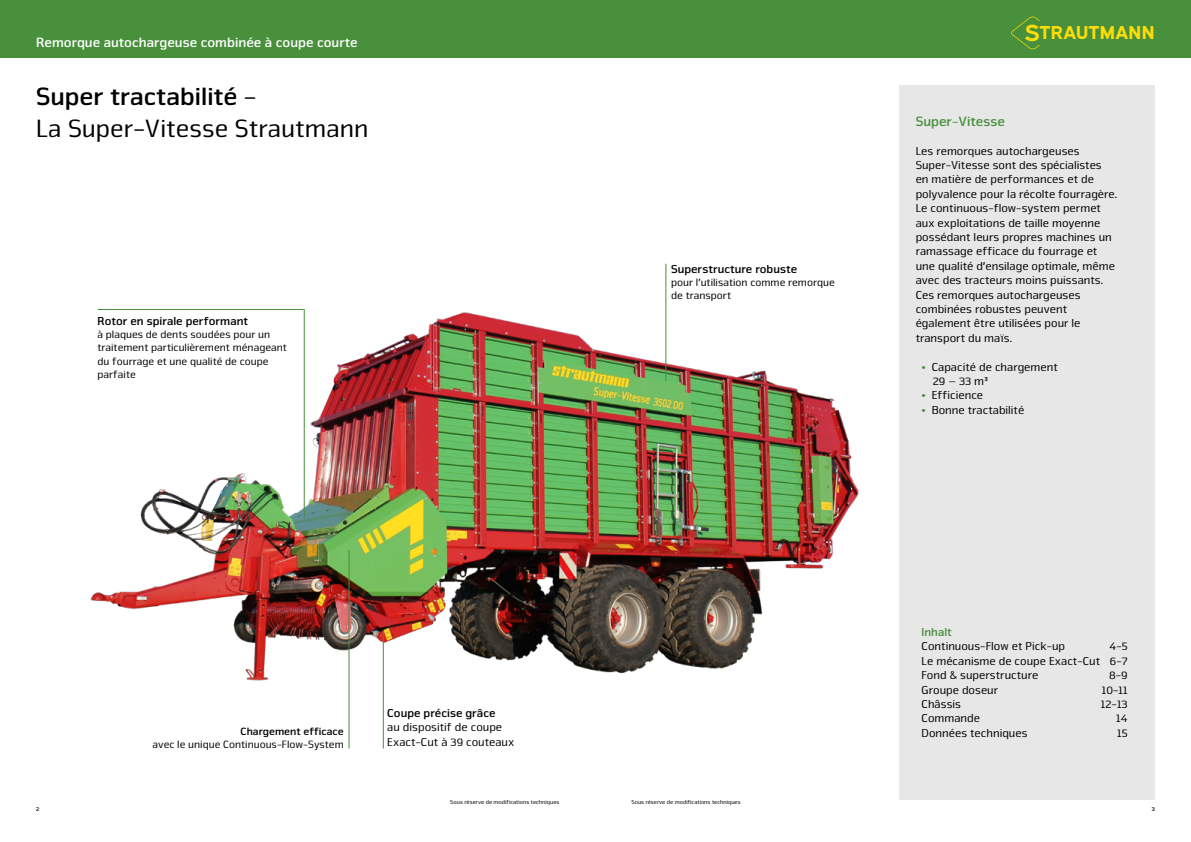
<style>
.page{position:relative;width:1191px;height:842px;background:#fff}
.page>*{position:absolute;margin:0;border:0;box-sizing:border-box;transform-origin:0 0}
.t1{font:26px "Nuri Pro";color:#000}
.t2{font:700 26px "Nuri Pro";color:#000}
.t3{font:700 18.7px "Expressway Rg";color:#ffdd06}
.t4{font:700 14px "Nuri Pro";color:#fff}
.t5{font:700 14px "Nuri Pro";color:#48903c}
.t6{font:12px/14.4px "Nuri Pro";color:#000}
.t7{font:700 12px "Nuri Pro";color:#000}
.t8{font:700 12px "Nuri Pro";color:#48903c}
.t9{font:11px/13.2px "Nuri Pro";color:#000}
.t10{font:700 11px "Nuri Pro";color:#000}
.t11{font:6px "Nuri Pro";color:#000}
.t12{font:700 6px "Nuri Pro";color:#000}
.s1{font-size:23.4px}
.s2{font-weight:700;color:#48903c}
</style>
<div class="page">
<div style="left:0;top:0;width:1191px;height:57px;background:#48903c"></div>
<svg style="left:1011px;top:16px;width:28px;height:33px"></svg>
<div style="left:899px;top:85px;width:256px;height:714px;background:#e7e7e7"></div>
<img style="left:90px;top:263px;width:769px;height:486px">
<hr style="left:98px;top:309px;width:206px;height:1px;background:#48903c">
<hr style="left:304px;top:309px;width:1px;height:208px;background:#48903c">
<hr style="left:348px;top:550px;width:1px;height:198px;background:#48903c">
<hr style="left:383px;top:631px;width:1px;height:117px;background:#48903c">
<hr style="left:665px;top:264px;width:1px;height:117px;background:#48903c">
<p class="t4" style="left:36px;top:34px;width:323px">Remorque autochargeuse combinée à coupe courte</p>
<h2 class="t3" style="left:1024px;top:18px;width:132px"><span class="s1">S</span>TRAUTMANN</h2>
<h1 class="t2" style="left:36px;top:81px;width:222px">Super tractabilité -</h1>
<h1 class="t1" style="left:36px;top:113px;width:334px">La Super-Vitesse Strautmann</h1>
<p class="t5" style="left:915px;top:113px;width:91px">Super-Vitesse</p>
<p class="t6" style="left:915px;top:144px;width:203px">Les remorques autochargeuses Super-Vitesse sont des spécialistes en matière de performances et de polyvalence pour la récolte fourragère.<br>Le continuous-flow-system permet aux exploitations de taille moyenne possédant leurs propres machines un ramassage efficace du fourrage et une qualité d‘ensilage optimale, même avec des tracteurs moins puissants.<br>Ces remorques autochargeuses combinées robustes peuvent également être utilisées pour le transport du maïs.</p>
<p class="t6" style="left:932px;top:360px;width:127px;text-indent:-11px"><span class="s2">•</span> Capacité de chargement<br>29 – 33 m³</p>
<p class="t6" style="left:921px;top:388px;width:63px"><span class="s2">•</span> Efficience</p>
<p class="t6" style="left:921px;top:403px;width:104px"><span class="s2">•</span> Bonne tractabilité</p>
<p class="t7" style="left:671px;top:262px;width:128px">Superstructure robuste</p>
<p class="t9" style="left:671px;top:276px;width:165px">pour l’utilisation comme remorque de transport</p>
<p class="t7" style="left:97px;top:314px;width:152px">Rotor en spirale performant</p>
<p class="t9" style="left:97px;top:328px;width:191px">à plaques de dents soudées pour un traitement particulièrement ménageant du fourrage et une qualité de coupe parfaite</p>
<p class="t10" style="left:241px;top:725px;width:105px">Chargement efficace</p>
<p class="t9" style="left:152px;top:738px;width:193px">avec le unique Continuous-Flow-System</p>
<p class="t7" style="left:387px;top:705px;width:110px">Coupe précise grâce</p>
<p class="t6" style="left:387px;top:720px;width:128px">au dispositif de coupe<br>Exact-Cut à 39 couteaux</p>
<p class="t8" style="left:921px;top:625px;width:32px">Inhalt</p>
<p class="t6" style="left:921px;top:639px;width:145px">Continuous-Flow et Pick-up</p>
<p class="t6" style="left:921px;top:639px;width:208px;text-align:justify;text-indent:188px">4-5<br>Le mécanisme de coupe Exact-Cut 6-7<br>Fond &amp; superstructure</p>
<p class="t6" style="left:1109px;top:668px;width:20px">8-9</p>
<p class="t6" style="left:921px;top:682px;width:78px">Groupe doseur</p>
<p class="t6" style="left:1102px;top:682px;width:27px">10-11</p>
<p class="t6" style="left:921px;top:697px;width:41px">Châssis</p>
<p class="t6" style="left:1100px;top:697px;width:28px">12-13</p>
<p class="t6" style="left:921px;top:711px;width:60px">Commande</p>
<p class="t6" style="left:1116px;top:711px;width:13px">14</p>
<p class="t6" style="left:921px;top:726px;width:107px">Données techniques</p>
<p class="t6" style="left:1117px;top:726px;width:12px">15</p>
<p class="t11" style="left:450px;top:799px;width:111px">Sous réserve de modifications techniques</p>
<p class="t11" style="left:631px;top:799px;width:111px">Sous réserve de modifications techniques</p>
<p class="t12" style="left:36px;top:805px;width:5px">2</p>
<p class="t12" style="left:1151px;top:805px;width:5px">3</p>
</div>
